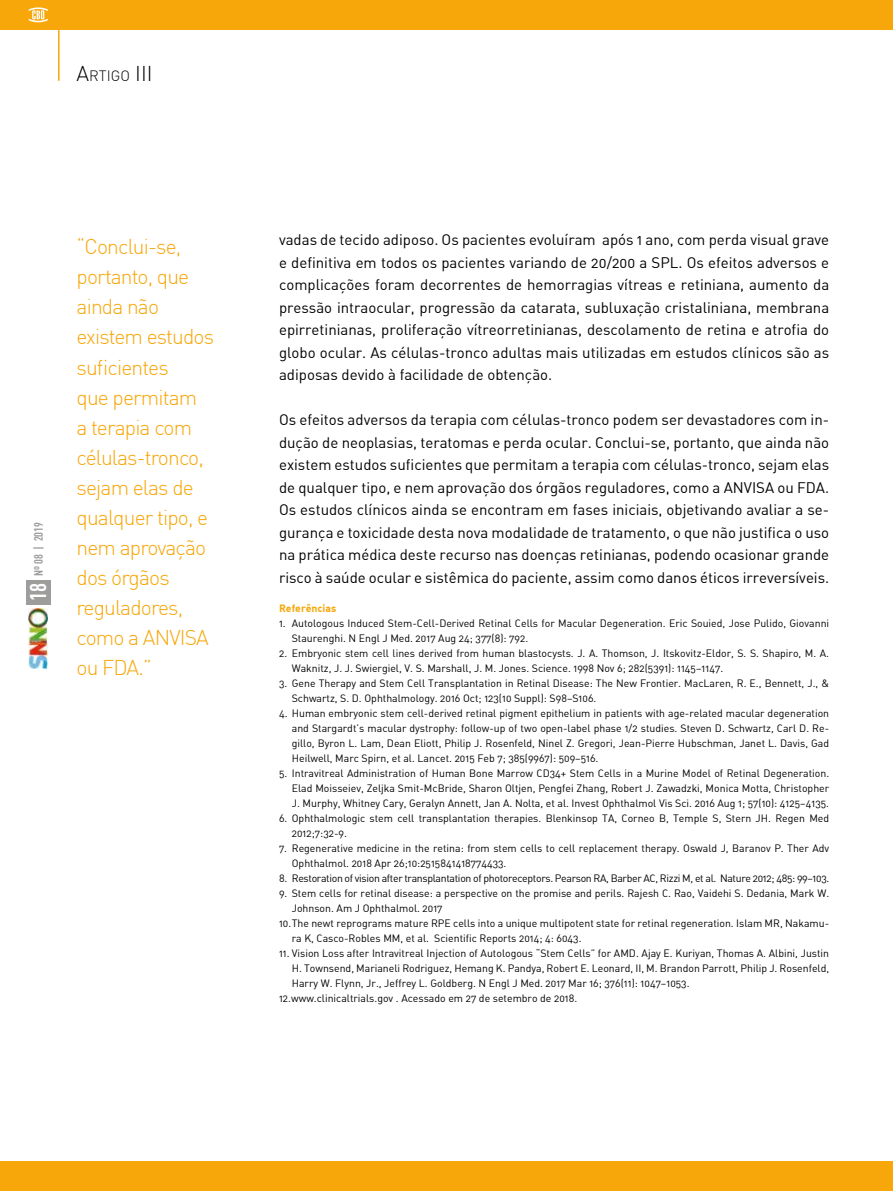
<style>
.page{position:relative;width:893px;height:1191px;background:#fff}
.page>*{position:absolute;margin:0;border:0;box-sizing:border-box;transform-origin:0 0}
.t1{font:700 22.5px "DIN Cond";color:#fff}
.t2{font:300 21px/30px "DIN";letter-spacing:-.04em;color:#f7a70a}
.t3{font:15px/22.5px "DIN Alternate";color:#000;text-align:justify}
.t4{font:300 14.7px "DIN";color:#000}
.t5{font:700 12px "DIN Cond";color:#9d9d9c}
.t6{font:10.5px/15px "DIN Alternate";color:#000}
.t7{font:10.5px "DIN Alternate";letter-spacing:-.03em;color:#000}
.t8{font:700 10.5px "DIN Alternate";color:#f7a70a}
.s1{font-size:21px}
</style>
<div class="page">
<div style="left:26px;top:580px;width:25px;height:24px;background:#9d9d9c"></div>
<img style="left:29px;top:609px;width:19px;height:60px">
<div style="left:0;top:0;width:893px;height:30px;background:#f7a70a"></div>
<svg style="left:29px;top:7px;width:19px;height:15px"></svg>
<div style="left:0;top:1161px;width:893px;height:30px;background:#f7a70a"></div>
<hr style="left:58px;top:30px;width:2px;height:51px;background:#f7a70a">
<h3 class="t4" style="left:77px;top:66px;width:64px"><span class="s1">A</span>rtigo <span class="s1">III</span></h3>
<p class="t5" style="left:31px;top:576px;width:55px;rotate:-90deg">Nº 08 | 2019</p>
<h1 class="t1" style="left:25px;top:601px;width:20px;rotate:-90deg">18</h1>
<h2 class="t2" style="left:77px;top:232px;width:139px">“Conclui-se, portanto, que ainda não existem estudos suficientes<br>que permitam<br>a terapia com células-tronco, sejam elas de qualquer tipo, e nem aprovação dos órgãos reguladores, como a ANVISA ou FDA.”</h2>
<p class="t3" style="left:279px;top:228px;width:552px">vadas de tecido adiposo. Os pacientes evoluíram após 1 ano, com perda visual grave e definitiva em todos os pacientes variando de 20/200 a SPL. Os efeitos adversos e complicações foram decorrentes de hemorragias vítreas e retiniana, aumento da pressão intraocular, progressão da catarata, subluxação cristaliniana, membrana epirretinianas, proliferação vítreorretinianas, descolamento de retina e atrofia do globo ocular. As células-tronco adultas mais utilizadas em estudos clínicos são as adiposas devido à facilidade de obtenção.</p>
<p class="t3" style="left:279px;top:408px;width:552px">Os efeitos adversos da terapia com células-tronco podem ser devastadores com in&shy;dução de neoplasias, teratomas e perda ocular. Conclui-se, portanto, que ainda não existem estudos suficientes que permitam a terapia com células-tronco, sejam elas de qualquer tipo, e nem aprovação dos órgãos reguladores, como a ANVISA ou FDA.<br>Os estudos clínicos ainda se encontram em fases iniciais, objetivando avaliar a se&shy;gurança e toxicidade desta nova modalidade de tratamento, o que não justifica o uso na prática médica deste recurso nas doenças retinianas, podendo ocasionar grande risco à saúde ocular e sistêmica do paciente, assim como danos éticos irreversíveis.</p>
<p class="t8" style="left:279px;top:601px;width:59px">Referências</p>
<p class="t6" style="left:292px;top:615px;width:539px;text-indent:-13px">1. Autologous Induced Stem-Cell-Derived Retinal Cells for Macular Degeneration. Eric Souied, Jose Pulido, Giovanni<br>Staurenghi. N Engl J Med. 2017 Aug 24; 377(8): 792.</p>
<p class="t6" style="left:292px;top:645px;width:539px;text-indent:-13px">2. Embryonic stem cell lines derived from human blastocysts. J. A. Thomson, J. Itskovitz-Eldor, S. S. Shapiro, M. A.<br>Waknitz, J. J. Swiergiel, V. S. Marshall, J. M. Jones. Science. 1998 Nov 6; 282(5391): 1145–1147.</p>
<p class="t6" style="left:292px;top:675px;width:539px;text-indent:-13px">3. Gene Therapy and Stem Cell Transplantation in Retinal Disease: The New Frontier. MacLaren, R. E., Bennett, J., &amp;<br>Schwartz, S. D. Ophthalmology. 2016 Oct; 123(10 Suppl): S98–S106.</p>
<p class="t6" style="left:292px;top:705px;width:539px;text-align:justify;text-indent:-13px">4. Human embryonic stem cell-derived retinal pigment epithelium in patients with age-related macular degeneration and Stargardt’s macular dystrophy: follow-up of two open-label phase 1/2 studies. Steven D. Schwartz, Carl D. Re&shy;gillo, Byron L. Lam, Dean Eliott, Philip J. Rosenfeld, Ninel Z. Gregori, Jean-Pierre Hubschman, Janet L. Davis, Gad Heilwell, Marc Spirn, et al. Lancet. 2015 Feb 7; 385(9967): 509–516.</p>
<p class="t6" style="left:292px;top:765px;width:539px;text-align:justify;text-indent:-13px">5. Intravitreal Administration of Human Bone Marrow CD34+ Stem Cells in a Murine Model of Retinal Degeneration.<br>Elad Moisseiev, Zeljka Smit-McBride, Sharon Oltjen, Pengfei Zhang, Robert J. Zawadzki, Monica Motta, Christopher J. Murphy, Whitney Cary, Geralyn Annett, Jan A. Nolta, et al. Invest Ophthalmol Vis Sci. 2016 Aug 1; 57(10): 4125–4135.</p>
<p class="t6" style="left:292px;top:810px;width:539px;text-indent:-13px">6. Ophthalmologic stem cell transplantation therapies. Blenkinsop TA, Corneo B, Temple S, Stern JH. Regen Med<br>2012;7:32-9.</p>
<p class="t6" style="left:292px;top:840px;width:539px;text-indent:-13px">7. Regenerative medicine in the retina: from stem cells to cell replacement therapy. Oswald J, Baranov P. Ther Adv<br>Ophthalmol. 2018 Apr 26;10:2515841418774433.</p>
<p class="t7" style="left:279px;top:871px;width:552px">8. Restoration of vision after transplantation of photoreceptors. Pearson RA, Barber AC, Rizzi M, et al. Nature 2012; 485: 99–103.</p>
<p class="t6" style="left:279px;top:885px;width:552px">9. Stem cells for retinal disease: a perspective on the promise and perils. Rajesh C. Rao, Vaidehi S. Dedania, Mark W.</p>
<p class="t6" style="left:292px;top:900px;width:152px">Johnson. Am J Ophthalmol. 2017</p>
<p class="t6" style="left:279px;top:915px;width:552px">10.The newt reprograms mature RPE cells into a unique multipotent state for retinal regeneration. Islam MR, Nakamu-</p>
<p class="t6" style="left:292px;top:930px;width:291px">ra K, Casco-Robles MM, et al. Scientific Reports 2014; 4: 6043.</p>
<p class="t6" style="left:279px;top:945px;width:552px">11. Vision Loss after Intravitreal Injection of Autologous “Stem Cells” for AMD. Ajay E. Kuriyan, Thomas A. Albini, Justin</p>
<p class="t6" style="left:292px;top:960px;width:539px">H. Townsend, Marianeli Rodriguez, Hemang K. Pandya, Robert E. Leonard, II, M. Brandon Parrott, Philip J. Rosenfeld,</p>
<p class="t6" style="left:292px;top:975px;width:399px">Harry W. Flynn, Jr., Jeffrey L. Goldberg. N Engl J Med. 2017 Mar 16; 376(11): 1047–1053.</p>
<p class="t6" style="left:279px;top:990px;width:300px">12.www.clinicaltrials.gov . Acessado em 27 de setembro de 2018.</p>
</div>
